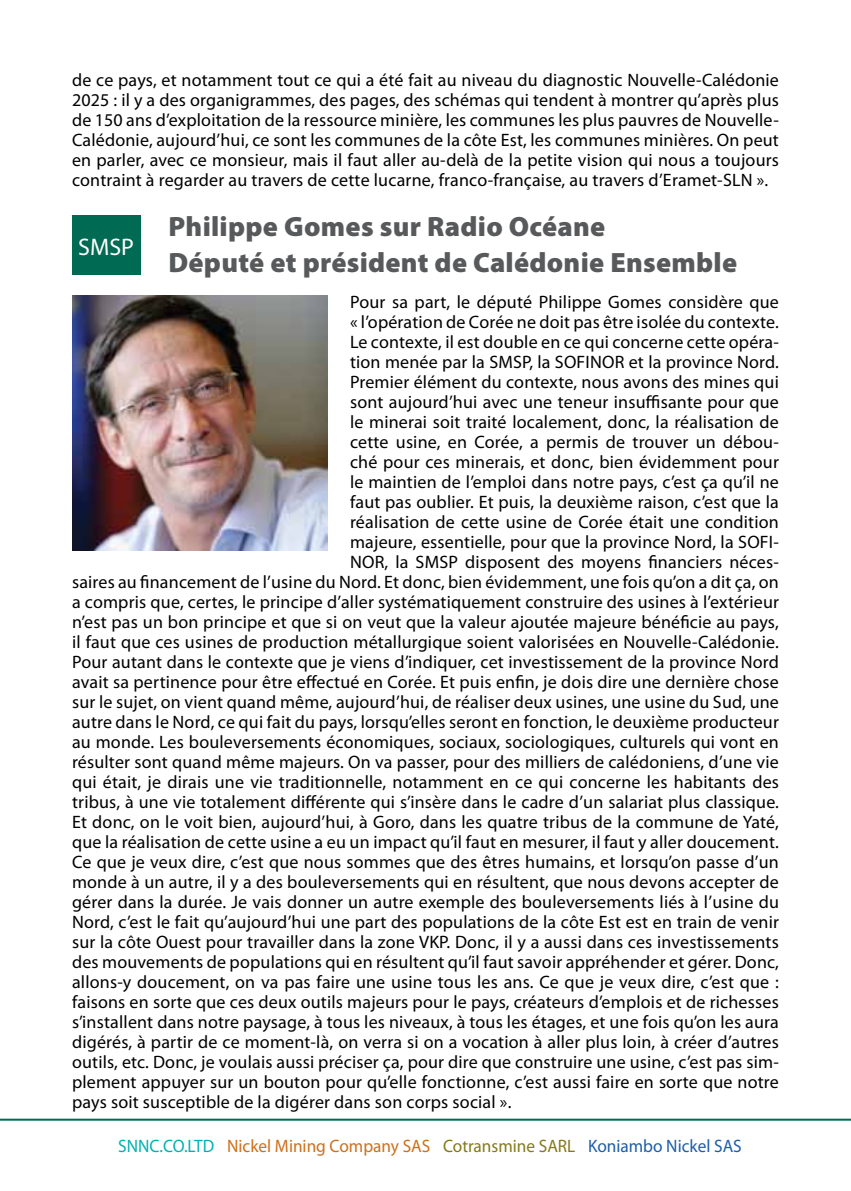
<style>
.page{position:relative;width:851px;height:1191px;background:#fff}
.page>*{position:absolute;margin:0;border:0;box-sizing:border-box;transform-origin:0 0}
.t1{font:900 28px/36px "Myriad Pro";letter-spacing:.01em;color:#58595b}
.t2{font:24px "Myriad Pro";color:#fff}
.t3{font:18px/20px "Myriad Pro";letter-spacing:.01em;color:#000;text-align:justify}
.t4{font:18px "Myriad Pro";color:#ce6f19;scale:.96 1}
.s1{color:#fff}
.s2{color:#00b1b0}
.s3{color:#847a18}
.s4{color:#1d5ea8}
</style>
<div class="page">
<hr style="left:0;top:1118px;width:850px;height:2px;background:#006a53">
<img style="left:72px;top:295px;width:255px;height:255px">
<div style="left:72px;top:215px;width:68px;height:60px;background:#006a53"></div>
<p class="t3" style="left:72px;top:69px;width:708px">de ce pays, et notamment tout ce qui a été fait au niveau du diagnostic Nouvelle-Calédonie 2025 : il y a des organigrammes, des pages, des schémas qui tendent à montrer qu’après plus de 150 ans d’exploitation de la ressource minière, les communes les plus pauvres de Nouvelle-Calédonie, aujourd’hui, ce sont les communes de la côte Est, les communes minières. On peut en parler, avec ce monsieur, mais il faut aller au-delà de la petite vision qui nous a toujours contraint à regarder au travers de cette lucarne, franco-française, au travers d’Eramet-SLN ».</p>
<h1 class="t1" style="left:168px;top:207px;width:570px">Philippe Gomes sur Radio Océane<br>Député et président de Calédonie Ensemble</h1>
<p class="t3" style="left:350px;top:291px;width:430px">Pour sa part, le député Philippe Gomes considère que</p>
<p class="t3" style="left:350px;top:311px;width:430px">« l’opération de Corée ne doit pas être isolée du contexte.</p>
<p class="t3" style="left:350px;top:331px;width:430px">Le contexte, il est double en ce qui concerne cette opéra-</p>
<p class="t3" style="left:350px;top:351px;width:430px">tion menée par la SMSP, la SOFINOR et la province Nord.</p>
<p class="t3" style="left:350px;top:371px;width:430px">Premier élément du contexte, nous avons des mines qui</p>
<p class="t3" style="left:350px;top:391px;width:430px">sont aujourd’hui avec une teneur insuffisante pour que</p>
<p class="t3" style="left:350px;top:411px;width:430px">le minerai soit traité localement, donc, la réalisation de</p>
<p class="t3" style="left:350px;top:431px;width:430px">cette usine, en Corée, a permis de trouver un débou-</p>
<p class="t3" style="left:350px;top:451px;width:430px">ché pour ces minerais, et donc, bien évidemment pour</p>
<p class="t3" style="left:350px;top:471px;width:430px">le maintien de l’emploi dans notre pays, c’est ça qu’il ne</p>
<p class="t3" style="left:350px;top:491px;width:430px">faut pas oublier. Et puis, la deuxième raison, c’est que la</p>
<p class="t3" style="left:350px;top:511px;width:430px">réalisation de cette usine de Corée était une condition</p>
<p class="t3" style="left:350px;top:531px;width:430px">majeure, essentielle, pour que la province Nord, la SOFI-</p>
<p class="t3" style="left:350px;top:551px;width:430px">NOR, la SMSP disposent des moyens financiers néces-</p>
<p class="t3" style="left:72px;top:571px;width:708px">saires au financement de l’usine du Nord. Et donc, bien évidemment, une fois qu’on a dit ça, on</p>
<p class="t3" style="left:72px;top:591px;width:708px">a compris que, certes, le principe d’aller systématiquement construire des usines à l’extérieur</p>
<p class="t3" style="left:72px;top:611px;width:708px">n’est pas un bon principe et que si on veut que la valeur ajoutée majeure bénéficie au pays,</p>
<p class="t3" style="left:72px;top:631px;width:708px">il faut que ces usines de production métallurgique soient valorisées en Nouvelle-Calédonie.</p>
<p class="t3" style="left:72px;top:651px;width:708px">Pour autant dans le contexte que je viens d’indiquer, cet investissement de la province Nord</p>
<p class="t3" style="left:72px;top:671px;width:708px">avait sa pertinence pour être effectué en Corée. Et puis enfin, je dois dire une dernière chose</p>
<p class="t3" style="left:72px;top:691px;width:708px">sur le sujet, on vient quand même, aujourd’hui, de réaliser deux usines, une usine du Sud, une</p>
<p class="t3" style="left:72px;top:711px;width:708px">autre dans le Nord, ce qui fait du pays, lorsqu’elles seront en fonction, le deuxième producteur</p>
<p class="t3" style="left:72px;top:731px;width:708px">au monde. Les bouleversements économiques, sociaux, sociologiques, culturels qui vont en</p>
<p class="t3" style="left:72px;top:751px;width:708px">résulter sont quand même majeurs. On va passer, pour des milliers de calédoniens, d’une vie</p>
<p class="t3" style="left:72px;top:771px;width:708px">qui était, je dirais une vie traditionnelle, notamment en ce qui concerne les habitants des</p>
<p class="t3" style="left:72px;top:791px;width:708px">tribus, à une vie totalement différente qui s’insère dans le cadre d’un salariat plus classique.</p>
<p class="t3" style="left:72px;top:811px;width:708px">Et donc, on le voit bien, aujourd’hui, à Goro, dans les quatre tribus de la commune de Yaté,</p>
<p class="t3" style="left:72px;top:831px;width:708px">que la réalisation de cette usine a eu un impact qu’il faut en mesurer, il faut y aller doucement.</p>
<p class="t3" style="left:72px;top:851px;width:708px">Ce que je veux dire, c’est que nous sommes que des êtres humains, et lorsqu’on passe d’un</p>
<p class="t3" style="left:72px;top:871px;width:708px">monde à un autre, il y a des bouleversements qui en résultent, que nous devons accepter de</p>
<p class="t3" style="left:72px;top:891px;width:708px">gérer dans la durée. Je vais donner un autre exemple des bouleversements liés à l’usine du</p>
<p class="t3" style="left:72px;top:911px;width:708px">Nord, c’est le fait qu’aujourd’hui une part des populations de la côte Est est en train de venir</p>
<p class="t3" style="left:72px;top:931px;width:708px">sur la côte Ouest pour travailler dans la zone VKP. Donc, il y a aussi dans ces investissements</p>
<p class="t3" style="left:72px;top:951px;width:708px">des mouvements de populations qui en résultent qu’il faut savoir appréhender et gérer. Donc,</p>
<p class="t3" style="left:72px;top:971px;width:708px">allons-y doucement, on va pas faire une usine tous les ans. Ce que je veux dire, c’est que :</p>
<p class="t3" style="left:72px;top:991px;width:708px">faisons en sorte que ces deux outils majeurs pour le pays, créateurs d’emplois et de richesses</p>
<p class="t3" style="left:72px;top:1011px;width:708px">s’installent dans notre paysage, à tous les niveaux, à tous les étages, et une fois qu’on les aura</p>
<p class="t3" style="left:72px;top:1031px;width:708px">digérés, à partir de ce moment-là, on verra si on a vocation à aller plus loin, à créer d’autres</p>
<p class="t3" style="left:72px;top:1051px;width:708px">outils, etc. Donc, je voulais aussi préciser ça, pour dire que construire une usine, c’est pas sim-</p>
<p class="t3" style="left:72px;top:1071px;width:708px">plement appuyer sur un bouton pour qu’elle fonctionne, c’est aussi faire en sorte que notre</p>
<p class="t3" style="left:72px;top:1091px;width:441px">pays soit susceptible de la digérer dans son corps social ».</p>
<h2 class="t2" style="left:78px;top:232px;width:57px">SMSP</h2>
<p class="t4" style="left:109px;top:1135px;width:660px"><span class="s1">-</span> <span class="s2">SNNC.CO.LTD</span> <span class="s1">-</span> Nickel Mining Company SAS <span class="s1">-</span> <span class="s3">Cotransmine SARL</span> <span class="s1">-</span> <span class="s4">Koniambo Nickel SAS</span></p>
</div>
